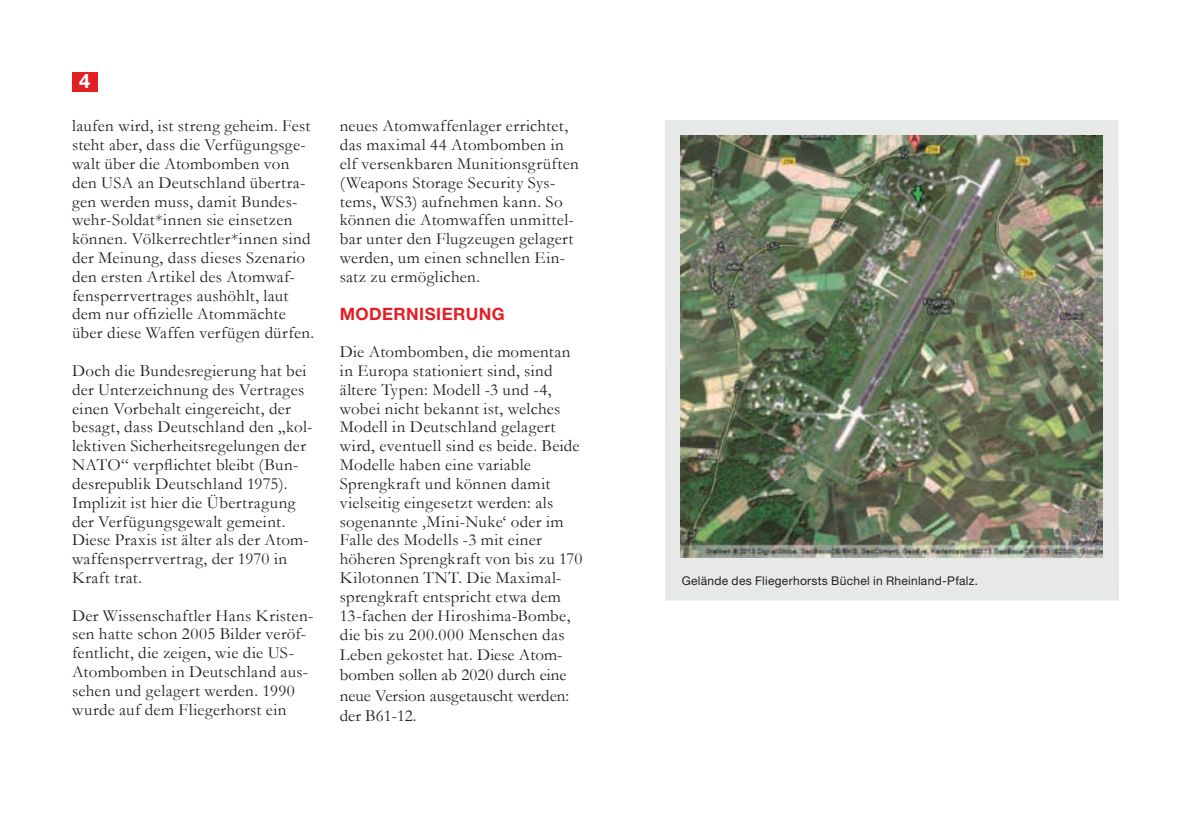
<style>
.page{position:relative;width:1191px;height:840px;background:#fff}
.page>*{position:absolute;margin:0;border:0;box-sizing:border-box;transform-origin:0 0}
.t1{font:700 20px "Helvetica Neue LT Std";color:#fff}
.t2{font:17px/18.8px "Garamond";letter-spacing:.02em;color:#231f20}
.t3{font:17px/20.4px "Garamond";color:#231f20}
.t4{font:700 17px "Helvetica Neue LT Std";letter-spacing:.02em;color:#e31f26}
.t5{font:12px "Helvetica Neue LT Std";letter-spacing:.025em;color:#231f20}
</style>
<div class="page">
<div style="left:665px;top:120px;width:454px;height:480px;background:#e7e8e8"></div>
<img style="left:680px;top:136px;width:422px;height:421px">
<div style="left:72px;top:72px;width:25px;height:20px;background:#e31f26"></div>
<p class="t1" style="left:79px;top:69px;width:13px">4</p>
<p class="t2" style="left:72px;top:116px;width:244px">laufen wird, ist streng geheim. Fest steht aber, dass die Verfügungsge&shy;walt über die Atombomben von den USA an Deutschland übertra&shy;gen werden muss, damit Bundes&shy;wehr-Soldat*innen sie einsetzen können. Völkerrechtler*innen sind der Meinung, dass dieses Szenario den ersten Artikel des Atomwaf&shy;fensperrvertrages aushöhlt, laut dem nur offizielle Atommächte über diese Waffen verfügen dürfen.</p>
<p class="t2" style="left:72px;top:360px;width:242px">Doch die Bundesregierung hat bei der Unterzeichnung des Vertrages einen Vorbehalt eingereicht, der besagt, dass Deutschland den „kol&shy;lektiven Sicherheitsregelungen der<br>NATO“ verpflichtet bleibt (Bun&shy;desrepublik Deutschland 1975).<br>Implizit ist hier die Übertragung der Verfügungsgewalt gemeint.<br>Diese Praxis ist älter als der Atom&shy;waffensperrvertrag, der 1970 in<br>Kraft trat.</p>
<p class="t2" style="left:72px;top:605px;width:243px">Der Wissenschaftler Hans Kristen&shy;sen hatte schon 2005 Bilder veröf&shy;fentlicht, die zeigen, wie die US-Atombomben in Deutschland aus&shy;sehen und gelagert werden. 1990 wurde auf dem Fliegerhorst ein</p>
<p class="t2" style="left:340px;top:116px;width:241px">neues Atomwaffenlager errichtet, das maximal 44 Atombomben in elf versenkbaren Munitionsgrüften (Weapons Storage Security Sys&shy;tems, WS3) aufnehmen kann. So können die Atomwaffen unmittel&shy;bar unter den Flugzeugen gelagert werden, um einen schnellen Ein&shy;satz zu ermöglichen.</p>
<p class="t4" style="left:340px;top:303px;width:166px">MODERNISIERUNG</p>
<p class="t2" style="left:340px;top:342px;width:244px">Die Atombomben, die momentan in Europa stationiert sind, sind ältere Typen: Modell -3 und -4, wobei nicht bekannt ist, welches<br>Modell in Deutschland gelagert wird, eventuell sind es beide. Beide<br>Modelle haben eine variable<br>Sprengkraft und können damit vielseitig eingesetzt werden: als sogenannte ‚Mini-Nuke‘ oder im<br>Falle des Modells -3 mit einer höheren Sprengkraft von bis zu 170<br>Kilotonnen TNT. Die Maximal&shy;sprengkraft entspricht etwa dem<br>13-fachen der Hiroshima-Bombe, die bis zu 200.000 Menschen das</p>
<p class="t3" style="left:340px;top:643px;width:231px">Leben gekostet hat. Diese Atom&shy;bomben sollen ab 2020 durch eine neue Version ausgetauscht werden: der B61-12.</p>
<p class="t5" style="left:681px;top:573px;width:298px">Gelände des Fliegerhorsts Büchel in Rheinland-Pfalz.</p>
</div>
